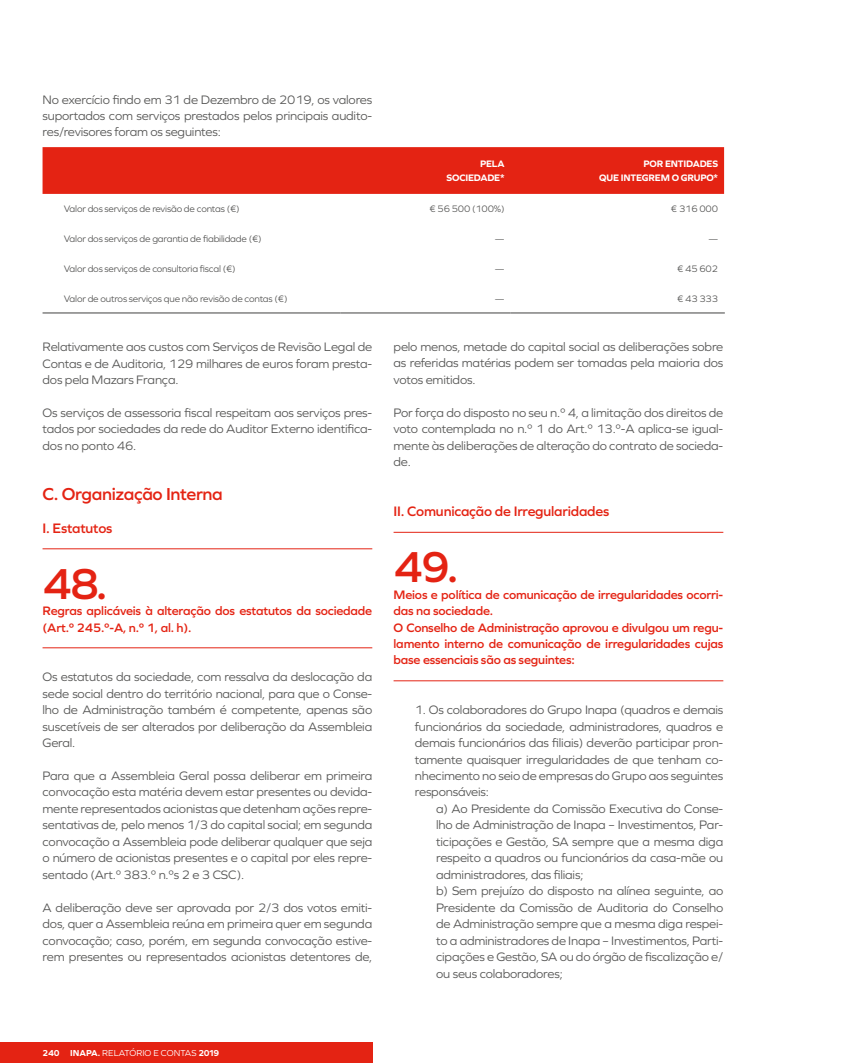
<style>
.page{position:relative;width:851px;height:1063px;background:#fff}
.page>*{position:absolute;margin:0;border:0;box-sizing:border-box;transform-origin:0 0}
.t1{font:600 45px "Graphie";color:#e42313}
.t2{font:600 18px "Graphie";letter-spacing:-.02em;color:#e42313}
.t3{font:600 14.25px "Graphie";letter-spacing:-.015em;color:#e42313}
.t4{font:12.75px/16.5px "Graphie";letter-spacing:-.015em;color:#575756;text-align:justify}
.t5{font:600 12.75px/16.5px "Graphie";letter-spacing:-.015em;color:#e42313}
.t6{font:9.75px "Graphie";letter-spacing:-.02em;color:#575756}
.t7{font:700 9.75px/13.5px "Graphie";letter-spacing:-.02em;color:#fff;text-align:right}
.t8{font:9px "Graphie";color:#fff}
.s1{font-weight:700}
</style>
<div class="page">
<div style="left:43px;top:147px;width:681px;height:47px;background:#e42313"></div>
<hr style="left:43px;top:312px;width:297px;height:2px;background:#575756">
<hr style="left:340px;top:312px;width:170px;height:2px;background:#575756">
<hr style="left:510px;top:312px;width:214px;height:2px;background:#575756">
<hr style="left:43px;top:549px;width:329px;height:1px;background:#e42313">
<hr style="left:43px;top:648px;width:329px;height:1px;background:#e42313">
<hr style="left:393px;top:532px;width:330px;height:1px;background:#e42313">
<hr style="left:393px;top:681px;width:330px;height:1px;background:#e42313">
<div style="left:0;top:1042px;width:372px;height:21px;background:#e42313"></div>
<p class="t4" style="left:43px;top:91px;width:331px">No exercício findo em 31 de Dezembro de 2019, os valores suportados com serviços prestados pelos principais audito&shy;res/revisores foram os seguintes:</p>
<p class="t7" style="left:446px;top:157px;width:59px">PELA<br>SOCIEDADE*</p>
<p class="t7" style="left:599px;top:157px;width:120px">POR ENTIDADES<br>QUE INTEGREM O GRUPO*</p>
<p class="t6" style="left:64px;top:203px;width:177px">Valor dos serviços de revisão de contas (€)</p>
<p class="t6" style="left:429px;top:203px;width:77px">€ 56 500 (100%)</p>
<p class="t6" style="left:670px;top:203px;width:49px">€ 316 000</p>
<p class="t6" style="left:64px;top:233px;width:199px">Valor dos serviços de garantia de fiabilidade (€)</p>
<p class="t6" style="left:494px;top:233px;width:11px">—</p>
<p class="t6" style="left:708px;top:233px;width:11px">—</p>
<p class="t6" style="left:64px;top:263px;width:173px">Valor dos serviços de consultoria fiscal (€)</p>
<p class="t6" style="left:494px;top:263px;width:11px">—</p>
<p class="t6" style="left:677px;top:263px;width:42px">€ 45 602</p>
<p class="t6" style="left:64px;top:293px;width:225px">Valor de outros serviços que não revisão de contas (€)</p>
<p class="t6" style="left:494px;top:293px;width:11px">—</p>
<p class="t6" style="left:677px;top:293px;width:42px">€ 43 333</p>
<p class="t4" style="left:43px;top:338px;width:331px">Relativamente aos custos com Serviços de Revisão Legal de Contas e de Auditoria, 129 milhares de euros foram presta&shy;dos pela Mazars França.</p>
<p class="t4" style="left:43px;top:404px;width:331px">Os serviços de assessoria fiscal respeitam aos serviços pres&shy;tados por sociedades da rede do Auditor Externo identifica&shy;dos no ponto 46.</p>
<h2 class="t2" style="left:43px;top:483px;width:182px">C. Organização Interna</h2>
<p class="t3" style="left:43px;top:519px;width:71px">I. Estatutos</p>
<h1 class="t1" style="left:43px;top:557px;width:66px">48.</h1>
<p class="t5" style="left:43px;top:602px;width:331px">Regras aplicáveis à alteração dos estatutos da sociedade (Art.º 245.º-A, n.º 1, al. h).</p>
<p class="t4" style="left:43px;top:668px;width:331px">Os estatutos da sociedade, com ressalva da deslocação da sede social dentro do território nacional, para que o Conse&shy;lho de Administração também é competente, apenas são suscetíveis de ser alterados por deliberação da Assembleia Geral.</p>
<p class="t4" style="left:43px;top:767px;width:331px">Para que a Assembleia Geral possa deliberar em primeira convocação esta matéria devem estar presentes ou devida&shy;mente representados acionistas que detenham ações repre&shy;sentativas de, pelo menos 1/3 do capital social; em segunda convocação a Assembleia pode deliberar qualquer que seja o número de acionistas presentes e o capital por eles repre&shy;sentado (Art.º 383.º n.ºs 2 e 3 CSC).</p>
<p class="t4" style="left:43px;top:899px;width:331px">A deliberação deve ser aprovada por 2/3 dos votos emiti&shy;dos, quer a Assembleia reúna em primeira quer em segunda convocação; caso, porém, em segunda convocação estive&shy;rem presentes ou representados acionistas detentores de,</p>
<p class="t4" style="left:393px;top:338px;width:331px">pelo menos, metade do capital social as deliberações sobre as referidas matérias podem ser tomadas pela maioria dos votos emitidos.</p>
<p class="t4" style="left:393px;top:404px;width:331px">Por força do disposto no seu n.º 4, a limitação dos direitos de voto contemplada no n.º 1 do Art.º 13.º-A aplica-se igual&shy;mente às deliberações de alteração do contrato de socieda&shy;de.</p>
<p class="t3" style="left:393px;top:503px;width:217px">II. Comunicação de Irregularidades</p>
<h1 class="t1" style="left:393px;top:540px;width:66px">49.</h1>
<p class="t5" style="left:393px;top:586px;width:331px">Meios e política de comunicação de irregularidades ocorri&shy;das na sociedade.<br>O Conselho de Administração aprovou e divulgou um regu&shy;lamento interno de comunicação de irregularidades cujas base essenciais são as seguintes:</p>
<p class="t4" style="left:415px;top:701px;width:310px">1. Os colaboradores do Grupo Inapa (quadros e demais funcionários da sociedade, administradores, quadros e demais funcionários das filiais) deverão participar pron&shy;tamente quaisquer irregularidades de que tenham co&shy;nhecimento no seio de empresas do Grupo aos seguintes responsáveis:</p>
<p class="t4" style="left:436px;top:800px;width:289px;text-align:left">a) Ao Presidente da Comissão Executiva do Conse&shy;lho de Administração de Inapa – Investimentos, Par&shy;ticipações e Gestão, SA sempre que a mesma diga respeito a quadros ou funcionários da casa-mãe ou administradores, das filiais;<br>b) Sem prejuízo do disposto na alínea seguinte, ao Presidente da Comissão de Auditoria do Conselho de Administração sempre que a mesma diga respei&shy;to a administradores de Inapa – Investimentos, Parti&shy;cipações e Gestão, SA ou do órgão de fiscalização e/ ou seus colaboradores;</p>
<p class="t8" style="left:43px;top:1047px;width:178px"><span class="s1">240 INAPA.</span> RELATÓRIO E CONTAS <span class="s1">2019</span></p>
</div>
